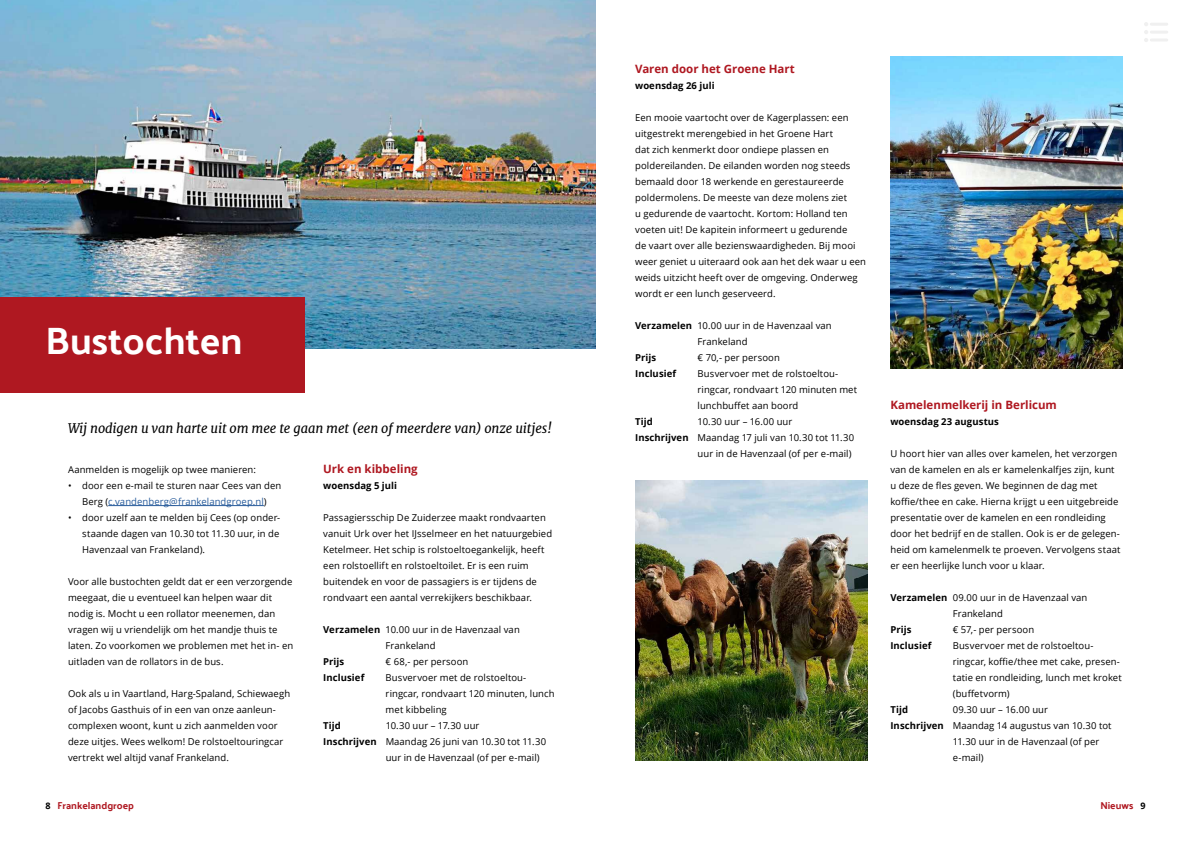
<style>
.page{position:relative;width:1191px;height:842px;background:#fff}
.page>*{position:absolute;margin:0;border:0;box-sizing:border-box;transform-origin:0 0}
.t1{font:700 38px "Palanquin";color:#fff}
.t2{font:italic 13px "Merriweather";letter-spacing:-.01em;color:#000}
.t3{font:700 11.5px "Open Sans";color:#af1821}
.t4{font:700 10px "Palanquin";color:#af1821}
.t5{font:9.5px/16px "Open Sans";letter-spacing:.01em;color:#000}
.t6{font:700 9.5px "Open Sans";letter-spacing:.01em;color:#000}
.s1{color:#275b9b}
.s2{font-weight:700}
.s3{font-family:"Open Sans";font-size:9px;color:#000}
</style>
<div class="page">
<hr style="left:1151px;top:23px;width:15px;height:3px;background:#f0f0f0">
<hr style="left:1151px;top:31px;width:15px;height:3px;background:#f0f0f0">
<hr style="left:1151px;top:39px;width:15px;height:3px;background:#f0f0f0">
<svg style="left:1144px;top:22px;width:4px;height:20px"></svg>
<hr style="left:108px;top:505px;width:156px;height:1px;background:#275b9b">
<img style="left:0;top:0;width:595px;height:348px">
<div style="left:0;top:298px;width:304px;height:95px;background:#af1821"></div>
<img style="left:890px;top:57px;width:233px;height:312px">
<img style="left:635px;top:481px;width:232px;height:279px">
<h1 class="t1" style="left:45px;top:318px;width:199px">Bustochten</h1>
<h2 class="t2" style="left:68px;top:419px;width:485px">Wij nodigen u van harte uit om mee te gaan met (een of meerdere van) onze uitjes!</h2>
<p class="t5" style="left:68px;top:461px;width:189px">Aanmelden is mogelijk op twee manieren:</p>
<p class="t5" style="left:68px;top:477px;width:215px;text-align:center">• door een e-mail te sturen naar Cees van den<br>Berg (<span class="s1">c.vandenberg@frankelandgroep.nl</span>)</p>
<p class="t5" style="left:82px;top:509px;width:199px;text-align:justify;text-indent:-14px">• door uzelf aan te melden bij Cees (op onder&shy;staande dagen van 10.30 tot 11.30 uur, in de Havenzaal van Frankeland).</p>
<p class="t5" style="left:68px;top:573px;width:227px">Voor alle bustochten geldt dat er een verzorgende meegaat, die u eventueel kan helpen waar dit nodig is. Mocht u een rollator meenemen, dan vragen wij u vriendelijk om het mandje thuis te laten. Zo voorkomen we problemen met het in- en uitladen van de rollators in de bus.</p>
<p class="t5" style="left:68px;top:685px;width:224px">Ook als u in Vaartland, Harg-Spaland, Schiewaegh of Jacobs Gasthuis of in een van onze aanleun&shy;complexen woont, kunt u zich aanmelden voor deze uitjes. Wees welkom! De rolstoeltouringcar vertrekt wel altijd vanaf Frankeland.</p>
<p class="t3" style="left:323px;top:461px;width:96px">Urk en kibbeling</p>
<p class="t6" style="left:323px;top:479px;width:75px">woensdag 5 juli</p>
<p class="t5" style="left:323px;top:509px;width:230px">Passagiersschip De Zuiderzee maakt rondvaarten vanuit Urk over het IJsselmeer en het natuurgebied Ketelmeer. Het schip is rolstoeltoegankelijk, heeft een rolstoellift en rolstoeltoilet. Er is een ruim buitendek en voor de passagiers is er tijdens de rondvaart een aantal verrekijkers beschikbaar.</p>
<p class="t5" style="left:386px;top:621px;width:136px;text-indent:-62px"><span class="s2">Verzamelen</span> 10.00 uur in de Havenzaal van<br>Frankeland</p>
<p class="t6" style="left:323px;top:655px;width:23px">Prijs</p>
<p class="t5" style="left:386px;top:653px;width:84px">€ 68,- per persoon</p>
<p class="t6" style="left:323px;top:671px;width:43px">Inclusief</p>
<p class="t5" style="left:386px;top:669px;width:170px">Busvervoer met de rolstoeltou&shy;ringcar, rondvaart 120 minuten, lunch met kibbeling</p>
<p class="t6" style="left:323px;top:719px;width:19px">Tijd</p>
<p class="t5" style="left:386px;top:717px;width:95px">10.30 uur – 17.30 uur</p>
<p class="t5" style="left:323px;top:733px;width:224px"><span class="s2">Inschrijven</span> Maandag 26 juni van 10.30 tot 11.30</p>
<p class="t5" style="left:386px;top:749px;width:156px">uur in de Havenzaal (of per e-mail)</p>
<p class="t3" style="left:635px;top:61px;width:161px">Varen door het Groene Hart</p>
<p class="t6" style="left:635px;top:79px;width:81px">woensdag 26 juli</p>
<p class="t5" style="left:635px;top:109px;width:232px">Een mooie vaartocht over de Kagerplassen: een uitgestrekt merengebied in het Groene Hart<br>dat zich kenmerkt door ondiepe plassen en poldereilanden. De eilanden worden nog steeds bemaald door 18 werkende en gerestaureerde poldermolens. De meeste van deze molens ziet<br>u gedurende de vaartocht. Kortom: Holland ten voeten uit! De kapitein informeert u gedurende<br>de vaart over alle bezienswaardigheden. Bij mooi weer geniet u uiteraard ook aan het dek waar u een weids uitzicht heeft over de omgeving. Onderweg wordt er een lunch geserveerd.</p>
<p class="t5" style="left:697px;top:317px;width:136px;text-indent:-62px"><span class="s2">Verzamelen</span> 10.00 uur in de Havenzaal van<br>Frankeland</p>
<p class="t6" style="left:635px;top:351px;width:23px">Prijs</p>
<p class="t5" style="left:697px;top:349px;width:84px">€ 70,- per persoon</p>
<p class="t6" style="left:635px;top:367px;width:43px">Inclusief</p>
<p class="t5" style="left:697px;top:365px;width:161px">Busvervoer met de rolstoeltou&shy;ringcar, rondvaart 120 minuten met lunchbuffet aan boord</p>
<p class="t6" style="left:635px;top:415px;width:19px">Tijd</p>
<p class="t5" style="left:697px;top:413px;width:96px">10.30 uur – 16.00 uur</p>
<p class="t5" style="left:635px;top:429px;width:220px"><span class="s2">Inschrijven</span> Maandag 17 juli van 10.30 tot 11.30</p>
<p class="t5" style="left:697px;top:445px;width:156px">uur in de Havenzaal (of per e-mail)</p>
<p class="t3" style="left:890px;top:397px;width:168px">Kamelenmelkerij in Berlicum</p>
<p class="t6" style="left:890px;top:415px;width:110px">woensdag 23 augustus</p>
<p class="t5" style="left:890px;top:445px;width:232px">U hoort hier van alles over kamelen, het verzorgen van de kamelen en als er kamelenkalfjes zijn, kunt u deze de fles geven. We beginnen de dag met koffie/thee en cake. Hierna krijgt u een uitgebreide presentatie over de kamelen en een rondleiding door het bedrijf en de stallen. Ook is er de gelegen&shy;heid om kamelenmelk te proeven. Vervolgens staat er een heerlijke lunch voor u klaar.</p>
<p class="t5" style="left:952px;top:589px;width:136px;text-indent:-62px"><span class="s2">Verzamelen</span> 09.00 uur in de Havenzaal van<br>Frankeland</p>
<p class="t6" style="left:890px;top:623px;width:23px">Prijs</p>
<p class="t5" style="left:952px;top:621px;width:83px">€ 57,- per persoon</p>
<p class="t6" style="left:890px;top:639px;width:43px">Inclusief</p>
<p class="t5" style="left:952px;top:637px;width:170px">Busvervoer met de rolstoeltou&shy;ringcar, koffie/thee met cake, presen&shy;tatie en rondleiding, lunch met kroket (buffetvorm)</p>
<p class="t6" style="left:890px;top:703px;width:19px">Tijd</p>
<p class="t5" style="left:952px;top:701px;width:97px">09.30 uur – 16.00 uur</p>
<p class="t5" style="left:890px;top:717px;width:223px"><span class="s2">Inschrijven</span> Maandag 14 augustus van 10.30 tot</p>
<p class="t5" style="left:952px;top:733px;width:148px">11.30 uur in de Havenzaal (of per</p>
<p class="t5" style="left:952px;top:749px;width:32px">e-mail)</p>
<p class="t4" style="left:45px;top:800px;width:90px"><span class="s3">8</span> Frankelandgroep</p>
<p class="t4" style="left:1100px;top:800px;width:47px">Nieuws <span class="s3">9</span></p>
</div>
